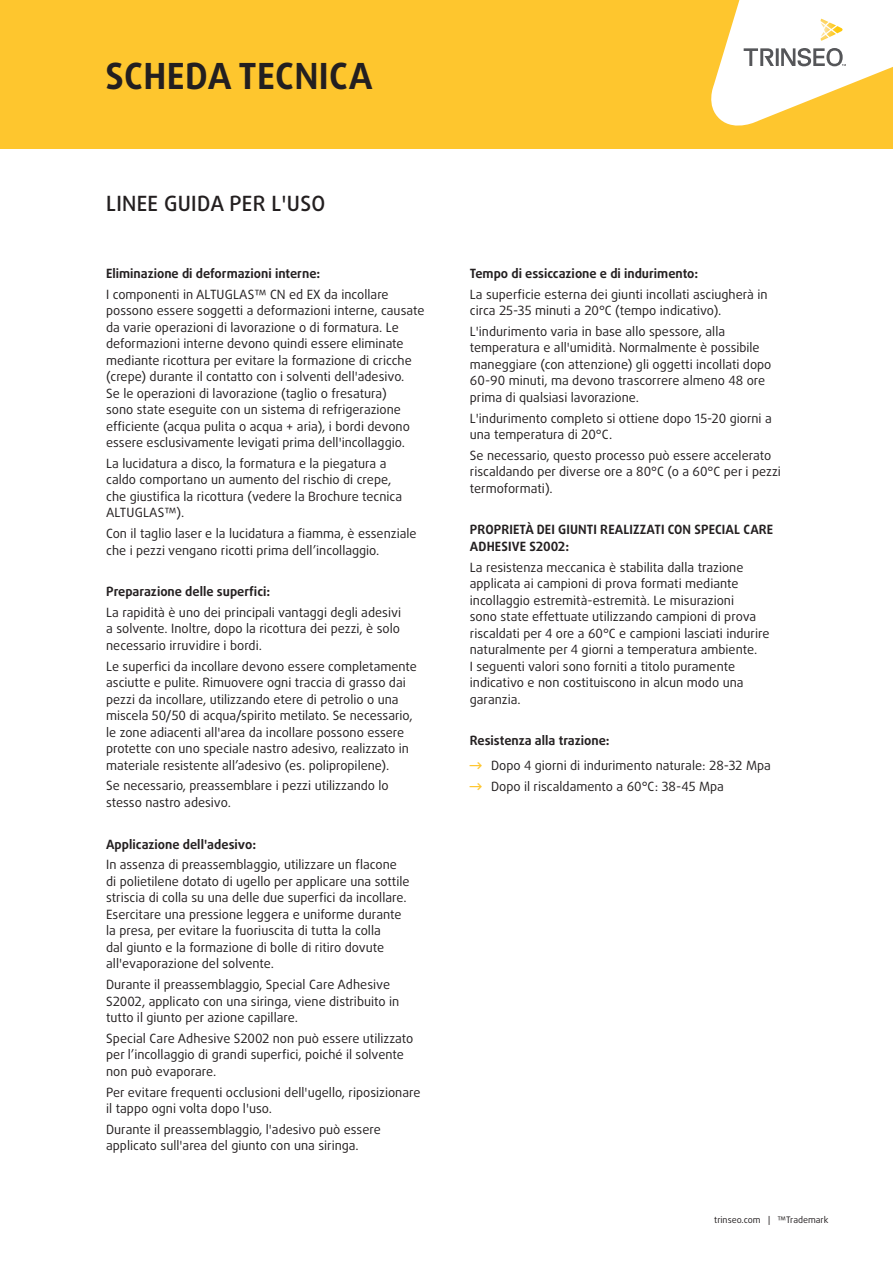
<style>
.page{position:relative;width:893px;height:1263px;background:#fff}
.page>*{position:absolute;margin:0;border:0;box-sizing:border-box;transform-origin:0 0}
.t1{font:700 36px "Daxline OT";letter-spacing:.01em;color:#231f20}
.t2{font:500 21px "Daxline OT";letter-spacing:.015em;color:#231f20}
.t3{font:12.75px/16.5px "Daxline OT";color:#231f20}
.t4{font:700 12.75px/16.5px "Daxline OT";color:#231f20}
.t5{font:9px "Daxline OT";color:#231f20}
.s1{font-weight:500;font-size:13.5px;color:#fec62e}
</style>
<div class="page">
<div style="left:0;top:0;width:893px;height:149px;background:#fec62e"></div>
<svg style="left:711px;top:0;width:182px;height:126px"></svg>
<h1 class="t1" style="left:105px;top:52px;width:269px">SCHEDA TECNICA</h1>
<h2 class="t2" style="left:106px;top:190px;width:221px">LINEE GUIDA PER L'USO</h2>
<p class="t4" style="left:106px;top:265px;width:216px">Eliminazione di deformazioni interne:</p>
<p class="t3" style="left:106px;top:286px;width:320px">I componenti in ALTUGLAS™ CN ed EX da incollare possono essere soggetti a deformazioni interne, causate da varie operazioni di lavorazione o di formatura. Le deformazioni interne devono quindi essere eliminate mediante ricottura per evitare la formazione di cricche (crepe) durante il contatto con i solventi dell'adesivo.<br>Se le operazioni di lavorazione (taglio o fresatura)<br>sono state eseguite con un sistema di refrigerazione efficiente (acqua pulita o acqua + aria), i bordi devono essere esclusivamente levigati prima dell'incollaggio.</p>
<p class="t3" style="left:106px;top:455px;width:298px">La lucidatura a disco, la formatura e la piegatura a caldo comportano un aumento del rischio di crepe, che giustifica la ricottura (vedere la Brochure tecnica ALTUGLAS™).</p>
<p class="t3" style="left:106px;top:525px;width:312px">Con il taglio laser e la lucidatura a fiamma, è essenziale che i pezzi vengano ricotti prima dell’incollaggio.</p>
<p class="t4" style="left:106px;top:583px;width:166px">Preparazione delle superfici:</p>
<p class="t3" style="left:106px;top:604px;width:296px;text-align:justify">La rapidità è uno dei principali vantaggi degli adesivi a solvente. Inoltre, dopo la ricottura dei pezzi, è solo necessario irruvidire i bordi.</p>
<p class="t3" style="left:106px;top:658px;width:312px">Le superfici da incollare devono essere completamente asciutte e pulite. Rimuovere ogni traccia di grasso dai pezzi da incollare, utilizzando etere di petrolio o una miscela 50/50 di acqua/spirito metilato. Se necessario, le zone adiacenti all'area da incollare possono essere protette con uno speciale nastro adesivo, realizzato in materiale resistente all’adesivo (es. polipropilene).</p>
<p class="t3" style="left:106px;top:778px;width:284px">Se necessario, preassemblare i pezzi utilizzando lo stesso nastro adesivo.</p>
<p class="t4" style="left:106px;top:836px;width:151px">Applicazione dell'adesivo:</p>
<p class="t3" style="left:106px;top:856px;width:305px">In assenza di preassemblaggio, utilizzare un flacone di polietilene dotato di ugello per applicare una sottile striscia di colla su una delle due superfici da incollare.<br>Esercitare una pressione leggera e uniforme durante la presa, per evitare la fuoriuscita di tutta la colla<br>dal giunto e la formazione di bolle di ritiro dovute all'evaporazione del solvente.</p>
<p class="t3" style="left:106px;top:976px;width:295px">Durante il preassemblaggio, Special Care Adhesive<br>S2002, applicato con una siringa, viene distribuito in tutto il giunto per azione capillare.</p>
<p class="t3" style="left:106px;top:1030px;width:309px">Special Care Adhesive S2002 non può essere utilizzato per l’incollaggio di grandi superfici, poiché il solvente non può evaporare.</p>
<p class="t3" style="left:106px;top:1084px;width:316px">Per evitare frequenti occlusioni dell'ugello, riposizionare il tappo ogni volta dopo l'uso.</p>
<p class="t3" style="left:106px;top:1121px;width:276px">Durante il preassemblaggio, l'adesivo può essere applicato sull'area del giunto con una siringa.</p>
<p class="t4" style="left:470px;top:265px;width:230px">Tempo di essiccazione e di indurimento:</p>
<p class="t3" style="left:470px;top:286px;width:299px">La superficie esterna dei giunti incollati asciugherà in circa 25-35 minuti a 20°C (tempo indicativo).</p>
<p class="t3" style="left:470px;top:323px;width:303px">L'indurimento varia in base allo spessore, alla temperatura e all'umidità. Normalmente è possibile maneggiare (con attenzione) gli oggetti incollati dopo 60-90 minuti, ma devono trascorrere almeno 48 ore prima di qualsiasi lavorazione.</p>
<p class="t3" style="left:470px;top:410px;width:303px">L'indurimento completo si ottiene dopo 15-20 giorni a una temperatura di 20°C.</p>
<p class="t3" style="left:470px;top:447px;width:313px">Se necessario, questo processo può essere accelerato riscaldando per diverse ore a 80°C (o a 60°C per i pezzi termoformati).</p>
<p class="t4" style="left:470px;top:522px;width:305px">PROPRIETÀ DEI GIUNTI REALIZZATI CON SPECIAL CARE<br>ADHESIVE S2002:</p>
<p class="t3" style="left:470px;top:559px;width:301px">La resistenza meccanica è stabilita dalla trazione applicata ai campioni di prova formati mediante incollaggio estremità-estremità. Le misurazioni<br>sono state effettuate utilizzando campioni di prova riscaldati per 4 ore a 60°C e campioni lasciati indurire naturalmente per 4 giorni a temperatura ambiente.<br>I seguenti valori sono forniti a titolo puramente indicativo e non costituiscono in alcun modo una garanzia.</p>
<p class="t4" style="left:470px;top:732px;width:141px">Resistenza alla trazione:</p>
<p class="t3" style="left:470px;top:757px;width:303px"><span class="s1">→</span> Dopo 4 giorni di indurimento naturale: 28-32 Mpa</p>
<p class="t3" style="left:470px;top:778px;width:256px"><span class="s1">→</span> Dopo il riscaldamento a 60°C: 38-45 Mpa</p>
<p class="t5" style="left:714px;top:1214px;width:116px">trinseo.com | ™Trademark</p>
</div>
